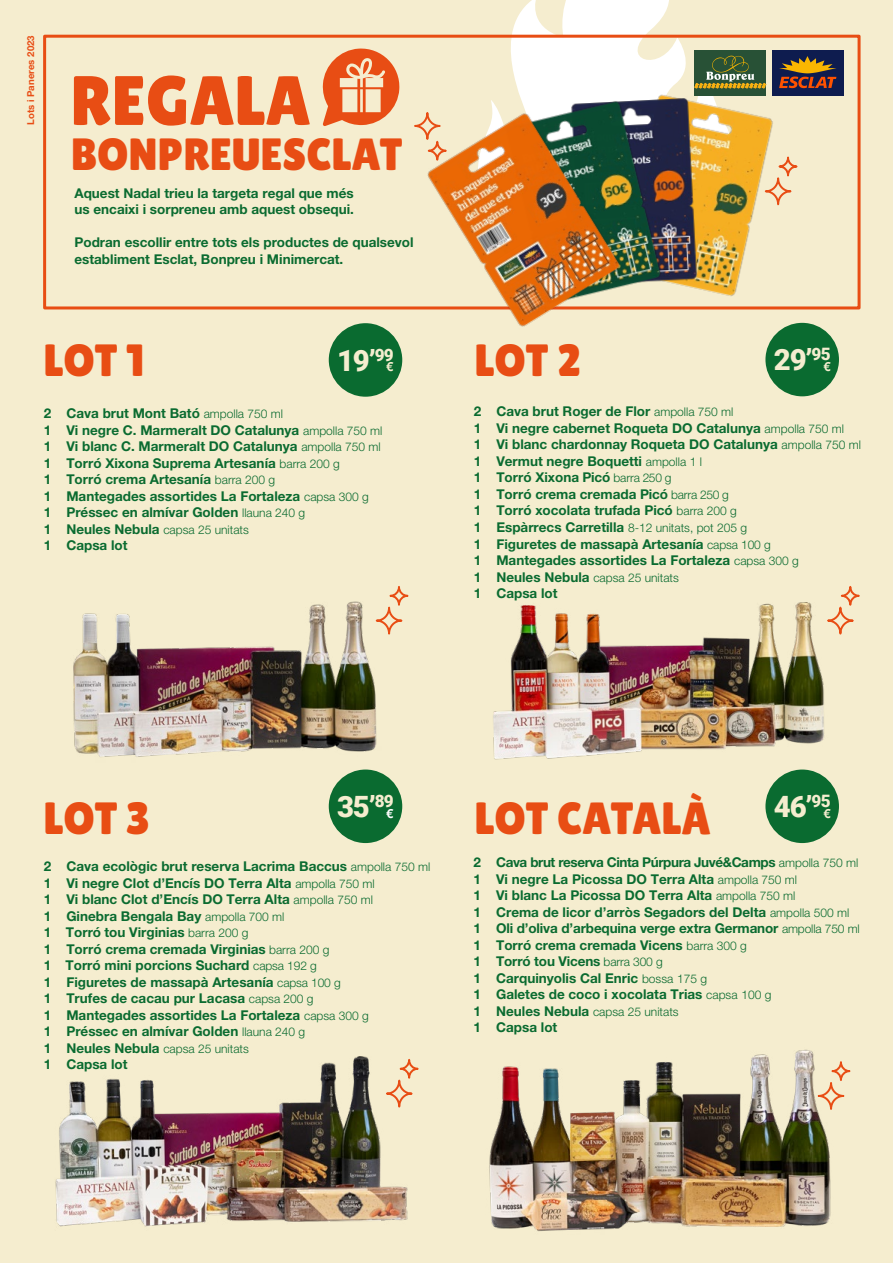
<style>
.page{position:relative;width:893px;height:1263px;background:#f5edcf}
.page>*{position:absolute;margin:0;border:0;box-sizing:border-box;transform-origin:0 0}
.t1{font:69.75px "Lilita One";color:#e84d14}
.t2{font:45.15px "Lilita One";color:#e84d14}
.t3{font:900 29.4px "Roboto";letter-spacing:-.04em;color:#f5edcf}
.t4{font:700 13.5px/16.5px "Helvetica Neue LT Pro";color:#0a6b30}
.t5{font:700 12.6px "Helvetica Neue LT Pro";color:#f5edcf}
.t6{font:700 12.6px "Helvetica Neue LT Pro";color:#fff}
.t7{font:300 12px "Helvetica Neue LT Pro";color:#0a6b30}
.t8{font:700 9.6px "Helvetica Neue LT Pro";color:#e84d14}
.s1{font-weight:300;font-size:12px}
.s2{font-weight:700;font-size:13.5px}
</style>
<div class="page">
<img style="left:493px;top:602px;width:332px;height:158px">
<img style="left:55px;top:1056px;width:353px;height:171px">
<img style="left:489px;top:1049px;width:342px;height:183px">
<img style="left:73px;top:601px;width:304px;height:156px">
<div style="left:329px;top:323px;width:73px;height:74px;background:#0a6b30;border-radius:50%"></div>
<div style="left:329px;top:769px;width:73px;height:74px;background:#0a6b30;border-radius:50%"></div>
<div style="left:765px;top:769px;width:74px;height:74px;background:#0a6b30;border-radius:50%"></div>
<div style="left:765px;top:323px;width:74px;height:73px;background:#0a6b30;border-radius:50%"></div>
<svg style="left:322px;top:48px;width:43px;height:78px"></svg>
<svg style="left:474px;top:0;width:273px;height:41px"></svg>
<svg style="left:375px;top:586px;width:34px;height:50px"></svg>
<svg style="left:385px;top:1058px;width:34px;height:50px"></svg>
<svg style="left:817px;top:1060px;width:34px;height:51px"></svg>
<svg style="left:827px;top:586px;width:33px;height:49px"></svg>
<div style="left:43px;top:35px;width:817px;height:274px;border:3px solid #e84d14"></div>
<img style="left:569px;top:35px;width:254px;height:321px">
<img style="left:712px;top:45px;width:31px;height:295px">
<img style="left:511px;top:41px;width:201px;height:315px">
<img style="left:365px;top:47px;width:317px;height:345px">
<div style="left:694px;top:50px;width:72px;height:45px;background:#285136"></div>
<svg style="left:694px;top:56px;width:72px;height:32px"></svg>
<div style="left:772px;top:50px;width:71px;height:45px;background:#0e1c4f"></div>
<svg style="left:779px;top:56px;width:57px;height:32px"></svg>
<p class="t8" style="left:25px;top:125px;width:91px;rotate:-90deg">Lots i Paneres 2023</p>
<h1 class="t1" style="left:70px;top:61px;width:242px">REGALA</h1>
<h2 class="t2" style="left:70px;top:128px;width:333px">BONPREUESCLAT</h2>
<p class="t4" style="left:74px;top:184px;width:281px">Aquest Nadal trieu la targeta regal que més us encaixi i sorpreneu amb aquest obsequi.</p>
<p class="t4" style="left:74px;top:234px;width:341px">Podran escollir entre tots els productes de qualsevol establiment Esclat, Bonpreu i Minimercat.</p>
<h2 class="t2" style="left:44px;top:334px;width:102px">LOT 1</h2>
<h3 class="t3" style="left:337px;top:340px;width:58px">19’<sup>99</sup></h3>
<p class="t5" style="left:386px;top:359px;width:9px">€</p>
<p class="t4" style="left:44px;top:405px;width:340px">2 Cava brut Mont Bató <span class="s1">ampolla 750 ml<br></span>1 Vi negre C. Marmeralt DO Catalunya <span class="s1">ampolla 750 ml </span>1 Vi blanc C. Marmeralt DO Catalunya <span class="s1">ampolla 750 ml </span>1 Torró Xixona Suprema Artesanía <span class="s1">barra 200 g<br></span>1 Torró crema Artesanía <span class="s1">barra 200 g<br></span>1 Mantegades assortides La Fortaleza <span class="s1">capsa 300 g<br></span>1 Préssec en almívar Golden <span class="s1">llauna 240 g</span></p>
<p class="t7" style="left:44px;top:522px;width:207px"><span class="s2">1 Neules Nebula</span> capsa 25 unitats</p>
<p class="t4" style="left:44px;top:537px;width:85px">1 Capsa lot</p>
<h2 class="t2" style="left:475px;top:334px;width:107px">LOT 2</h2>
<h3 class="t3" style="left:774px;top:339px;width:58px">29’<sup>95</sup></h3>
<p class="t5" style="left:824px;top:359px;width:9px">€</p>
<p class="t4" style="left:474px;top:403px;width:389px">2 Cava brut Roger de Flor <span class="s1">ampolla 750 ml<br></span>1 Vi negre cabernet Roqueta DO Catalunya <span class="s1">ampolla 750 ml<br></span>1 Vi blanc chardonnay Roqueta DO Catalunya <span class="s1">ampolla 750 ml </span>1 Vermut negre Boquetti <span class="s1">ampolla 1 l<br></span>1 Torró Xixona Picó <span class="s1">barra 250 g<br></span>1 Torró crema cremada Picó <span class="s1">barra 250 g<br></span>1 Torró xocolata trufada Picó <span class="s1">barra 200 g<br></span>1 Espàrrecs Carretilla <span class="s1">8-12 unitats, pot 205 g<br></span>1 Figuretes de massapà Artesanía <span class="s1">capsa 100 g<br></span>1 Mantegades assortides La Fortaleza <span class="s1">capsa 300 g</span></p>
<p class="t7" style="left:474px;top:570px;width:207px"><span class="s2">1 Neules Nebula</span> capsa 25 unitats</p>
<p class="t4" style="left:474px;top:585px;width:85px">1 Capsa lot</p>
<h2 class="t2" style="left:44px;top:792px;width:107px">LOT 3</h2>
<h2 class="t2" style="left:475px;top:792px;width:238px">LOT CATALÀ</h2>
<h3 class="t3" style="left:337px;top:786px;width:58px">35’<sup>89</sup></h3>
<h3 class="t3" style="left:774px;top:786px;width:58px">46’<sup>95</sup></h3>
<p class="t6" style="left:386px;top:805px;width:9px">€</p>
<p class="t5" style="left:824px;top:805px;width:9px">€</p>
<p class="t4" style="left:44px;top:858px;width:388px">2 Cava ecològic brut reserva Lacrima Baccus <span class="s1">ampolla 750 ml </span>1 Vi negre Clot d’Encís DO Terra Alta <span class="s1">ampolla 750 ml<br></span>1 Vi blanc Clot d’Encís DO Terra Alta <span class="s1">ampolla 750 ml<br></span>1 Ginebra Bengala Bay <span class="s1">ampolla 700 ml<br></span>1 Torró tou Virginias <span class="s1">barra 200 g<br></span>1 Torró crema cremada Virginias <span class="s1">barra 200 g<br></span>1 Torró mini porcions Suchard <span class="s1">capsa 192 g<br></span>1 Figuretes de massapà Artesanía <span class="s1">capsa 100 g<br></span>1 Trufes de cacau pur Lacasa <span class="s1">capsa 200 g<br></span>1 Mantegades assortides La Fortaleza <span class="s1">capsa 300 g<br></span>1 Préssec en almívar Golden <span class="s1">llauna 240 g</span></p>
<p class="t7" style="left:44px;top:1041px;width:207px"><span class="s2">1 Neules Nebula</span> capsa 25 unitats</p>
<p class="t4" style="left:44px;top:1056px;width:85px">1 Capsa lot</p>
<p class="t4" style="left:474px;top:854px;width:388px">2 Cava brut reserva Cinta Púrpura Juvé&amp;Camps <span class="s1">ampolla 750 ml </span>1 Vi negre La Picossa DO Terra Alta <span class="s1">ampolla 750 ml<br></span>1 Vi blanc La Picossa DO Terra Alta <span class="s1">ampolla 750 ml<br></span>1 Crema de licor d’arròs Segadors del Delta <span class="s1">ampolla 500 ml </span>1 Oli d’oliva d’arbequina verge extra Germanor <span class="s1">ampolla 750 ml </span>1 Torró crema cremada Vicens <span class="s1">barra 300 g<br></span>1 Torró tou Vicens <span class="s1">barra 300 g<br></span>1 Carquinyolis Cal Enric <span class="s1">bossa 175 g<br></span>1 Galetes de coco i xocolata Trias <span class="s1">capsa 100 g</span></p>
<p class="t7" style="left:474px;top:1004px;width:207px"><span class="s2">1 Neules Nebula</span> capsa 25 unitats</p>
<p class="t4" style="left:474px;top:1019px;width:85px">1 Capsa lot</p>
</div>
